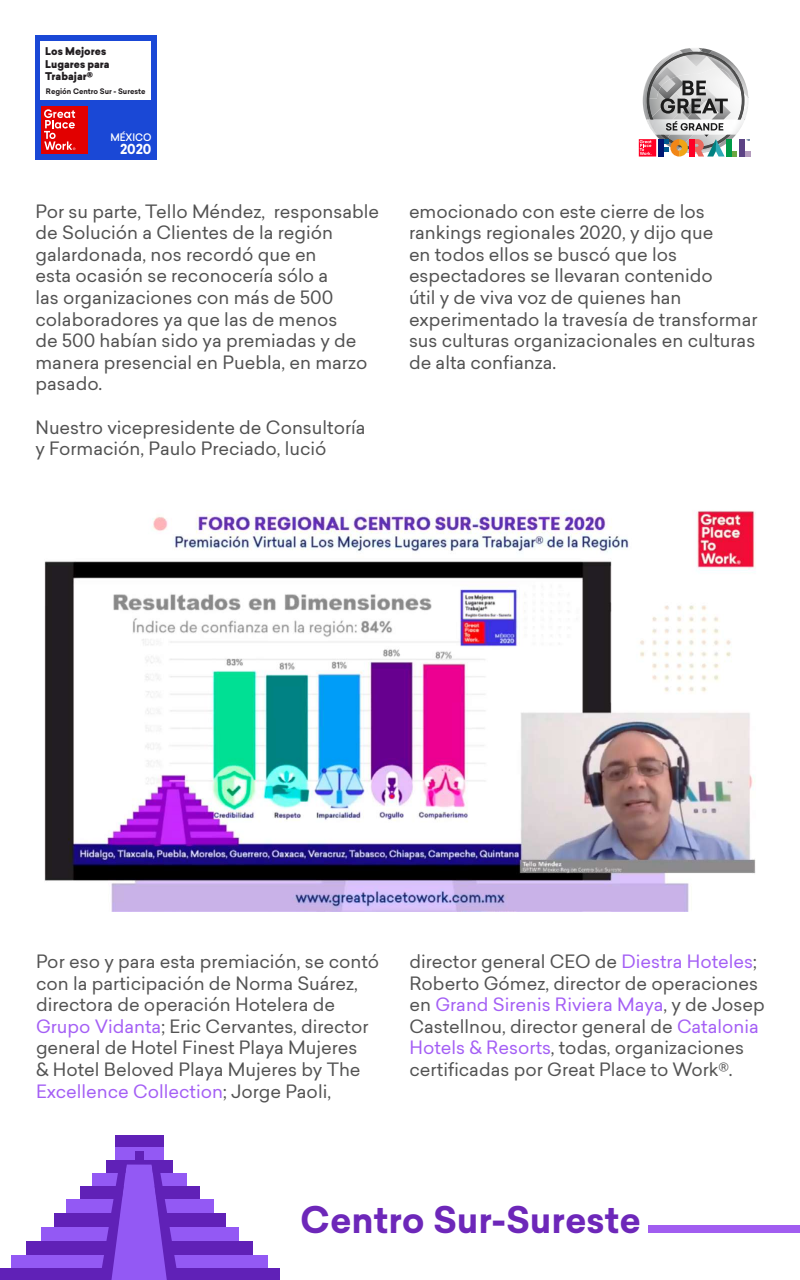
<style>
.page{position:relative;width:800px;height:1280px;background:#fff}
.page>*{position:absolute;margin:0;border:0;box-sizing:border-box;transform-origin:0 0}
.t1{font:700 36px "Sailec";color:#6d27b9}
.t2{font:18px/21.6px "Sailec";color:#525252}
.t3{font:18px/21.6px "Sailec";color:#535353}
.t4{font:700 13.5px "Sailec";color:#fff}
.t5{font:900 10.5px/12.5px "Sailec";color:#221e21}
.t6{font:500 9.9px "Sailec";color:#fff}
.t7{font:700 7.5px "Sailec";color:#221e21}
.s1{color:#a45ff5}
</style>
<div class="page">
<svg style="left:639px;top:48px;width:111px;height:109px"></svg>
<div style="left:648px;top:1225px;width:152px;height:8px;background:#a15df0"></div>
<img style="left:44px;top:510px;width:712px;height:402px">
<div style="left:35px;top:36px;width:121px;height:124px;background:#1a48d6"></div>
<div style="left:41px;top:41px;width:110px;height:59px;background:#fff"></div>
<div style="left:41px;top:106px;width:46px;height:48px;background:#e20000"></div>
<svg style="left:44px;top:109px;width:31px;height:41px"></svg>
<div style="left:115px;top:1136px;width:49px;height:11px;background:#6021b7"></div>
<div style="left:115px;top:1147px;width:49px;height:13px;background:#9359f4"></div>
<div style="left:135px;top:1151px;width:9px;height:9px;background:#6021b7"></div>
<div style="left:106px;top:1160px;width:67px;height:13px;background:#6021b7"></div>
<div style="left:92px;top:1173px;width:95px;height:14px;background:#9359f4"></div>
<div style="left:80px;top:1187px;width:119px;height:13px;background:#6021b7"></div>
<div style="left:66px;top:1200px;width:147px;height:13px;background:#9359f4"></div>
<div style="left:54px;top:1213px;width:171px;height:15px;background:#6021b7"></div>
<div style="left:41px;top:1228px;width:198px;height:13px;background:#9359f4"></div>
<div style="left:26px;top:1241px;width:227px;height:14px;background:#6021b7"></div>
<div style="left:11px;top:1255px;width:257px;height:13px;background:#9359f4"></div>
<div style="left:0;top:1268px;width:279px;height:12px;background:#6021b7"></div>
<svg style="left:100px;top:1164px;width:79px;height:116px"></svg>
<p class="t5" style="left:45px;top:46px;width:66px">Los Mejores<br>Lugares para<br>Trabajar®</p>
<p class="t7" style="left:46px;top:89px;width:101px">Región Centro Sur - Sureste</p>
<p class="t6" style="left:110px;top:133px;width:43px">MÉXICO</p>
<p class="t4" style="left:120px;top:144px;width:33px">2020</p>
<p class="t2" style="left:36px;top:202px;width:345px">Por su parte, Tello Méndez, responsable de Solución a Clientes de la región galardonada, nos recordó que en<br>esta ocasión se reconocería sólo a<br>las organizaciones con más de 500 colaboradores ya que las de menos<br>de 500 habían sido ya premiadas y de manera presencial en Puebla, en marzo pasado.</p>
<p class="t2" style="left:36px;top:418px;width:332px">Nuestro vicepresidente de Consultoría y Formación, Paulo Preciado, lució</p>
<p class="t2" style="left:409px;top:202px;width:350px">emocionado con este cierre de los rankings regionales 2020, y dijo que<br>en todos ellos se buscó que los espectadores se llevaran contenido<br>útil y de viva voz de quienes han experimentado la travesía de transformar sus culturas organizacionales en culturas de alta confianza.</p>
<p class="t3" style="left:36px;top:953px;width:345px">Por eso y para esta premiación, se contó con la participación de Norma Suárez, directora de operación Hotelera de <span class="s1">Grupo Vidanta</span>; Eric Cervantes, director general de Hotel Finest Playa Mujeres<br>&amp; Hotel Beloved Playa Mujeres by The <span class="s1">Excellence Collection</span>; Jorge Paoli,</p>
<p class="t3" style="left:410px;top:953px;width:357px">director general CEO de <span class="s1">Diestra Hoteles</span>; Roberto Gómez, director de operaciones en <span class="s1">Grand Sirenis Riviera Maya</span>, y de Josep Castellnou, director general de <span class="s1">Catalonia Hotels &amp; Resorts</span>, todas, organizaciones certificadas por Great Place to Work®.</p>
<h1 class="t1" style="left:300px;top:1206px;width:342px">Centro Sur-Sureste</h1>
</div>
